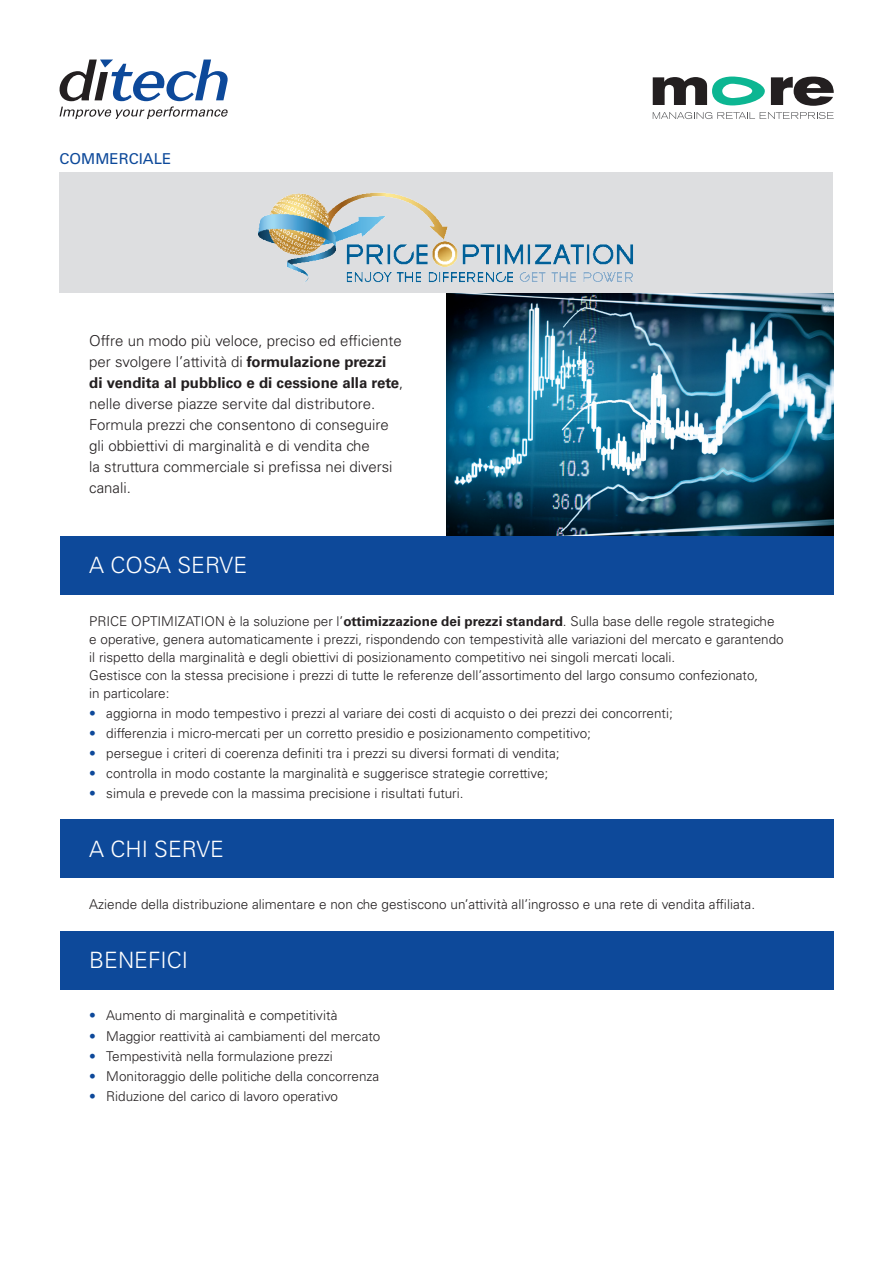
<style>
.page{position:relative;width:893px;height:1263px;background:#fff}
.page>*{position:absolute;margin:0;border:0;box-sizing:border-box;transform-origin:0 0}
._01_tit_banda{font:300 22.5px "Univers LT Std";color:#fff}
._01_txt_intro{font:300 15px/21px "Univers LT Std";color:#231f20}
._01_titoletto{font:15px "Univers LT Std";color:#0d499a}
._01_elp_bsx{font:300 13.5px "Univers LT Std";color:#231f20}
._01_txt_bsx{font:300 13.5px/18px "Univers LT Std";color:#231f20}
.s1{font-weight:700}
.s2{color:#0d499a}
</style>
<div class="page">
<svg style="left:59px;top:60px;width:169px;height:59px"></svg>
<div style="left:60px;top:172px;width:773px;height:121px;background:#dddee0"></div>
<img style="left:446px;top:293px;width:387px;height:243px">
<div style="left:60px;top:536px;width:773px;height:58px;background:#0d499a"></div>
<div style="left:60px;top:819px;width:773px;height:59px;background:#0d499a"></div>
<div style="left:60px;top:930px;width:773px;height:59px;background:#0d499a"></div>
<svg style="left:653px;top:112px;width:181px;height:7px"></svg>
<svg style="left:653px;top:76px;width:112px;height:29px"></svg>
<svg style="left:771px;top:77px;width:63px;height:29px"></svg>
<img style="left:258px;top:193px;width:375px;height:90px">
<p class="_01_titoletto" style="left:60px;top:150px;width:113px">COMMERCIALE</p>
<p class="_01_txt_intro" style="left:89px;top:331px;width:316px">Offre un modo più veloce, preciso ed efficiente per svolgere l’attività di <span class="s1">formulazione prezzi di vendita al pubblico e di cessione alla rete</span>, nelle diverse piazze servite dal distributore.<br>Formula prezzi che consentono di conseguire gli obbiettivi di marginalità e di vendita che<br>la struttura commerciale si prefissa nei diversi canali.</p>
<p class="_01_tit_banda" style="left:89px;top:552px;width:159px">A COSA SERVE</p>
<p class="_01_txt_bsx" style="left:89px;top:612px;width:696px">PRICE OPTIMIZATION è la soluzione per l’<span class="s1">ottimizzazione dei prezzi standard</span>. Sulla base delle regole strategiche e operative, genera automaticamente i prezzi, rispondendo con tempestività alle variazioni del mercato e garantendo il rispetto della marginalità e degli obiettivi di posizionamento competitivo nei singoli mercati locali.</p>
<p class="_01_txt_bsx" style="left:89px;top:666px;width:671px">Gestisce con la stessa precisione i prezzi di tutte le referenze dell’assortimento del largo consumo confezionato, in particolare:</p>
<p class="_01_elp_bsx" style="left:89px;top:705px;width:585px"><span class="s2">•</span> aggiorna in modo tempestivo i prezzi al variare dei costi di acquisto o dei prezzi dei concorrenti;</p>
<p class="_01_elp_bsx" style="left:89px;top:725px;width:503px"><span class="s2">•</span> differenzia i micro-mercati per un corretto presidio e posizionamento competitivo;</p>
<p class="_01_elp_bsx" style="left:89px;top:745px;width:472px"><span class="s2">•</span> persegue i criteri di coerenza definiti tra i prezzi su diversi formati di vendita;</p>
<p class="_01_elp_bsx" style="left:89px;top:765px;width:461px"><span class="s2">•</span> controlla in modo costante la marginalità e suggerisce strategie correttive;</p>
<p class="_01_elp_bsx" style="left:89px;top:785px;width:376px"><span class="s2">•</span> simula e prevede con la massima precisione i risultati futuri.</p>
<p class="_01_tit_banda" style="left:89px;top:835px;width:136px">A CHI SERVE</p>
<p class="_01_txt_bsx" style="left:89px;top:895px;width:667px">Aziende della distribuzione alimentare e non che gestiscono un’attività all’ingrosso e una rete di vendita affiliata.</p>
<p class="_01_tit_banda" style="left:89px;top:946px;width:100px">BENEFICI</p>
<p class="_01_elp_bsx" style="left:89px;top:1007px;width:250px"><span class="s2">•</span> Aumento di marginalità e competitività</p>
<p class="_01_elp_bsx" style="left:89px;top:1028px;width:293px"><span class="s2">•</span> Maggior reattività ai cambiamenti del mercato</p>
<p class="_01_elp_bsx" style="left:89px;top:1048px;width:245px"><span class="s2">•</span> Tempestività nella formulazione prezzi</p>
<p class="_01_elp_bsx" style="left:89px;top:1068px;width:292px"><span class="s2">•</span> Monitoraggio delle politiche della concorrenza</p>
<p class="_01_elp_bsx" style="left:89px;top:1088px;width:250px"><span class="s2">•</span> Riduzione del carico di lavoro operativo</p>
</div>
